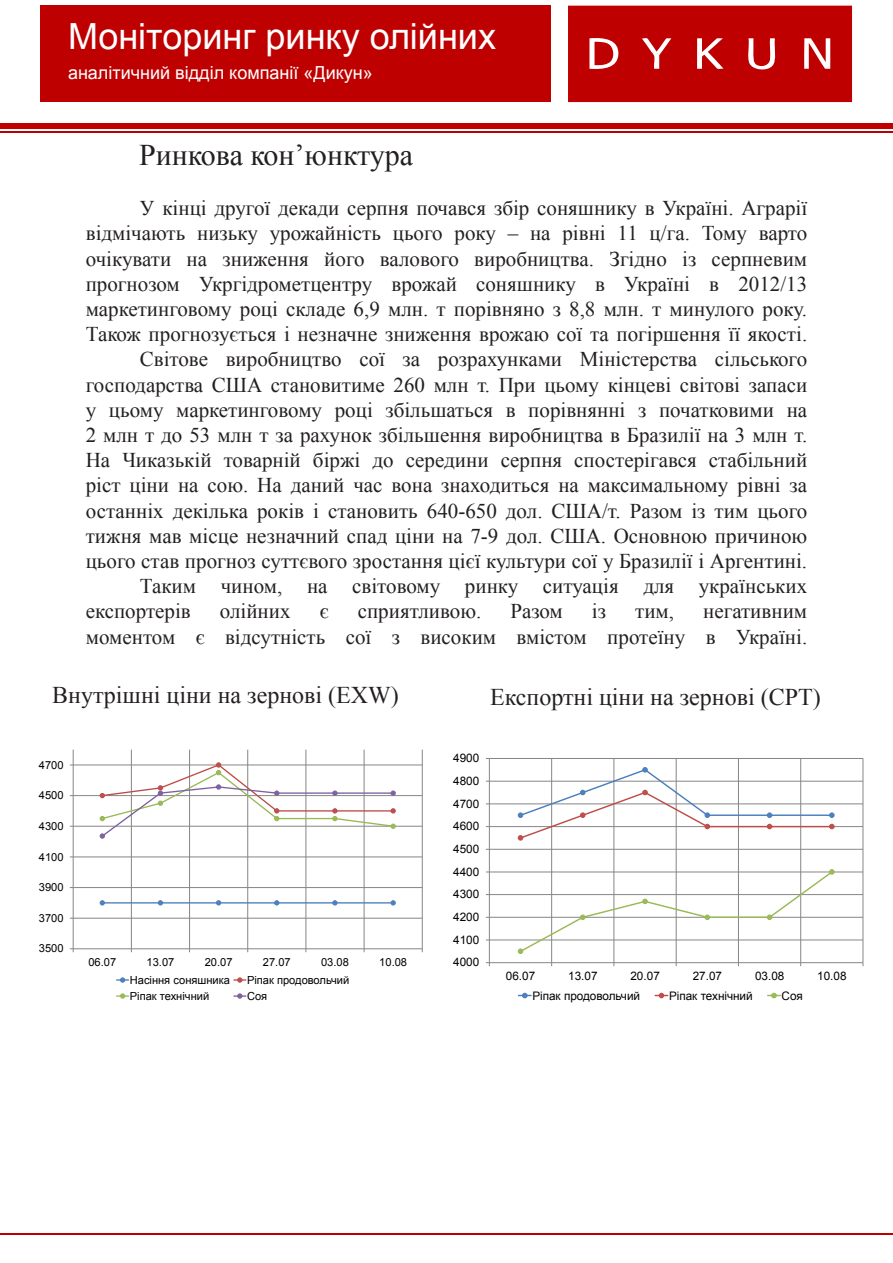
<style>
.page{position:relative;width:893px;height:1263px;background:#fff}
.page>*{position:absolute;margin:0;border:0;box-sizing:border-box;transform-origin:0 0}
.t1{font:36px "Arial";color:#fff}
.t2{font:30px "Times New Roman";color:#231f20}
.t3{font:24px "Times New Roman";color:#231f20}
.t4{font:21px/25.2px "Times New Roman";color:#231f20;text-align:justify}
.t5{font:18px "Arial";color:#fff}
.t6{font:11.7px "Arial";color:#000}
.t7{font:11.7px "Arial";letter-spacing:-.005em;color:#000}
.t8{font:11.1px "Arial";color:#000}
.t9{font:11.1px "Arial";color:#000}
</style>
<div class="page">
<div style="left:41px;top:6px;width:510px;height:96px;background:#bf0000"></div>
<svg style="left:568px;top:6px;width:284px;height:96px;background:#c31010"></svg>
<div style="left:0;top:124px;width:893px;height:5px;background:#bf0000"></div>
<hr style="left:0;top:131px;width:893px;height:1px;background:#bf0000">
<hr style="left:0;top:1233px;width:893px;height:2px;background:#bf0000">
<hr style="left:73px;top:918px;width:349px;height:1px;background:#868686">
<hr style="left:73px;top:887px;width:349px;height:1px;background:#868686">
<hr style="left:73px;top:857px;width:349px;height:1px;background:#868686">
<hr style="left:73px;top:826px;width:349px;height:1px;background:#868686">
<hr style="left:73px;top:795px;width:349px;height:1px;background:#868686">
<hr style="left:73px;top:765px;width:349px;height:1px;background:#868686">
<hr style="left:131px;top:750px;width:1px;height:199px;background:#868686">
<hr style="left:189px;top:750px;width:1px;height:199px;background:#868686">
<hr style="left:247px;top:750px;width:1px;height:199px;background:#868686">
<hr style="left:306px;top:750px;width:1px;height:199px;background:#868686">
<hr style="left:364px;top:750px;width:1px;height:199px;background:#868686">
<hr style="left:422px;top:750px;width:1px;height:199px;background:#868686">
<hr style="left:73px;top:750px;width:1px;height:199px;background:#868686">
<hr style="left:73px;top:948px;width:349px;height:1px;background:#868686">
<svg style="left:70px;top:948px;width:4px;height:4px"></svg>
<hr style="left:102px;top:902px;width:291px;height:1px;background:#4a7ebb">
<svg style="left:100px;top:900px;width:5px;height:5px"></svg>
<svg style="left:158px;top:900px;width:5px;height:5px"></svg>
<svg style="left:216px;top:900px;width:5px;height:5px"></svg>
<svg style="left:274px;top:900px;width:5px;height:5px"></svg>
<svg style="left:333px;top:900px;width:4px;height:5px"></svg>
<svg style="left:391px;top:900px;width:4px;height:5px"></svg>
<svg style="left:100px;top:762px;width:295px;height:76px"></svg>
<svg style="left:117px;top:978px;width:11px;height:4px"></svg>
<svg style="left:234px;top:978px;width:12px;height:4px"></svg>
<svg style="left:117px;top:994px;width:11px;height:4px"></svg>
<svg style="left:234px;top:994px;width:12px;height:4px"></svg>
<hr style="left:489px;top:940px;width:374px;height:1px;background:#868686">
<hr style="left:489px;top:917px;width:374px;height:1px;background:#868686">
<hr style="left:489px;top:894px;width:374px;height:1px;background:#868686">
<hr style="left:489px;top:872px;width:374px;height:1px;background:#868686">
<hr style="left:489px;top:849px;width:374px;height:1px;background:#868686">
<hr style="left:489px;top:826px;width:374px;height:1px;background:#868686">
<hr style="left:489px;top:804px;width:374px;height:1px;background:#868686">
<hr style="left:489px;top:781px;width:374px;height:1px;background:#868686">
<hr style="left:489px;top:758px;width:374px;height:1px;background:#868686">
<hr style="left:551px;top:758px;width:1px;height:205px;background:#868686">
<hr style="left:614px;top:758px;width:1px;height:205px;background:#868686">
<hr style="left:676px;top:758px;width:1px;height:205px;background:#868686">
<hr style="left:738px;top:758px;width:1px;height:205px;background:#868686">
<hr style="left:800px;top:758px;width:1px;height:205px;background:#868686">
<hr style="left:863px;top:758px;width:1px;height:205px;background:#868686">
<hr style="left:489px;top:758px;width:1px;height:205px;background:#868686">
<hr style="left:489px;top:962px;width:374px;height:1px;background:#868686">
<svg style="left:518px;top:767px;width:316px;height:73px"></svg>
<svg style="left:518px;top:869px;width:316px;height:85px"></svg>
<svg style="left:518px;top:993px;width:13px;height:5px"></svg>
<svg style="left:655px;top:993px;width:13px;height:5px"></svg>
<svg style="left:768px;top:993px;width:12px;height:5px"></svg>
<p class="t1" style="left:68px;top:13px;width:430px">Моніторинг ринку олійних</p>
<p class="t5" style="left:68px;top:60px;width:306px">аналітичний відділ компанії «Дикун»</p>
<p class="t2" style="left:139px;top:135px;width:276px">Ринкова кон’юнктура</p>
<p class="t4" style="left:86px;top:195px;width:723px;text-indent:54px">У кінці другої декади серпня почався збір соняшнику в Україні. Аграрії відмічають низьку урожайність цього року – на рівні 11 ц/га. Тому варто очікувати на зниження його валового виробництва. Згідно із серпневим прогнозом Укргідрометцентру врожай соняшнику в Україні в 2012/13 маркетинговому році складе 6,9 млн. т порівняно з 8,8 млн. т минулого року.<br>Також прогнозується і незначне зниження врожаю сої та погіршення її якості.</p>
<p class="t4" style="left:86px;top:346px;width:723px;text-indent:54px">Світове виробництво сої за розрахунками Міністерства сільського господарства США становитиме 260 млн т. При цьому кінцеві світові запаси у цьому маркетинговому році збільшаться в порівнянні з початковими на 2 млн т до 53 млн т за рахунок збільшення виробництва в Бразилії на 3 млн т.</p>
<p class="t4" style="left:86px;top:447px;width:723px">На Чиказькій товарній біржі до середини серпня спостерігався стабільний ріст ціни на сою. На даний час вона знаходиться на максимальному рівні за останніх декілька років і становить 640-650 дол. США/т. Разом із тим цього тижня мав місце незначний спад ціни на 7-9 дол. США. Основною причиною цього став прогноз суттєвого зростання цієї культури сої у Бразилії і Аргентині.</p>
<p class="t4" style="left:86px;top:573px;width:723px;text-indent:54px">Таким чином, на світовому ринку ситуація для українських експортерів</p>
<p class="t4" style="left:220px;top:598px;width:72px">олійних</p>
<p class="t4" style="left:320px;top:598px;width:11px">є</p>
<p class="t4" style="left:358px;top:598px;width:125px">сприятливою.</p>
<p class="t4" style="left:510px;top:598px;width:54px">Разом</p>
<p class="t4" style="left:592px;top:598px;width:16px">із</p>
<p class="t4" style="left:635px;top:598px;width:40px">тим,</p>
<p class="t4" style="left:86px;top:598px;width:723px;text-align:right">негативним<br>моментом є відсутність сої з високим вмістом протеїну в Україні.</p>
<p class="t3" style="left:52px;top:679px;width:348px">Внутрішні ціни на зернові (EXW)</p>
<p class="t3" style="left:490px;top:681px;width:332px">Експортні ціни на зернові (CPT)</p>
<p class="t8" style="left:39px;top:757px;width:26px">4700</p>
<p class="t8" style="left:39px;top:788px;width:26px">4500</p>
<p class="t8" style="left:39px;top:819px;width:26px">4300</p>
<p class="t8" style="left:39px;top:849px;width:26px">4100</p>
<p class="t8" style="left:39px;top:880px;width:26px">3900</p>
<p class="t8" style="left:39px;top:911px;width:26px">3700</p>
<p class="t8" style="left:39px;top:941px;width:26px">3500</p>
<p class="t8" style="left:88px;top:954px;width:29px">06.07</p>
<p class="t8" style="left:147px;top:954px;width:29px">13.07</p>
<p class="t8" style="left:205px;top:954px;width:29px">20.07</p>
<p class="t8" style="left:263px;top:954px;width:29px">27.07</p>
<p class="t8" style="left:321px;top:954px;width:29px">03.08</p>
<p class="t8" style="left:379px;top:954px;width:29px">10.08</p>
<p class="t9" style="left:130px;top:973px;width:102px">Насіння соняшника</p>
<p class="t9" style="left:247px;top:973px;width:104px">Ріпак продовольчий</p>
<p class="t9" style="left:130px;top:989px;width:81px">Ріпак технічний</p>
<p class="t9" style="left:247px;top:989px;width:22px">Соя</p>
<p class="t6" style="left:453px;top:750px;width:28px">4900</p>
<p class="t6" style="left:453px;top:773px;width:28px">4800</p>
<p class="t6" style="left:453px;top:796px;width:28px">4700</p>
<p class="t6" style="left:453px;top:818px;width:28px">4600</p>
<p class="t6" style="left:453px;top:841px;width:28px">4500</p>
<p class="t6" style="left:453px;top:864px;width:28px">4400</p>
<p class="t6" style="left:453px;top:887px;width:28px">4300</p>
<p class="t6" style="left:453px;top:909px;width:28px">4200</p>
<p class="t6" style="left:453px;top:932px;width:28px">4100</p>
<p class="t6" style="left:453px;top:955px;width:28px">4000</p>
<p class="t6" style="left:506px;top:969px;width:31px">06.07</p>
<p class="t6" style="left:568px;top:969px;width:31px">13.07</p>
<p class="t6" style="left:630px;top:969px;width:31px">20.07</p>
<p class="t6" style="left:693px;top:969px;width:31px">27.07</p>
<p class="t6" style="left:755px;top:969px;width:31px">03.08</p>
<p class="t6" style="left:817px;top:969px;width:31px">10.08</p>
<p class="t7" style="left:532px;top:988px;width:109px">Ріпак продовольчий</p>
<p class="t7" style="left:669px;top:988px;width:85px">Ріпак технічний</p>
<p class="t7" style="left:782px;top:988px;width:23px">Соя</p>
</div>
